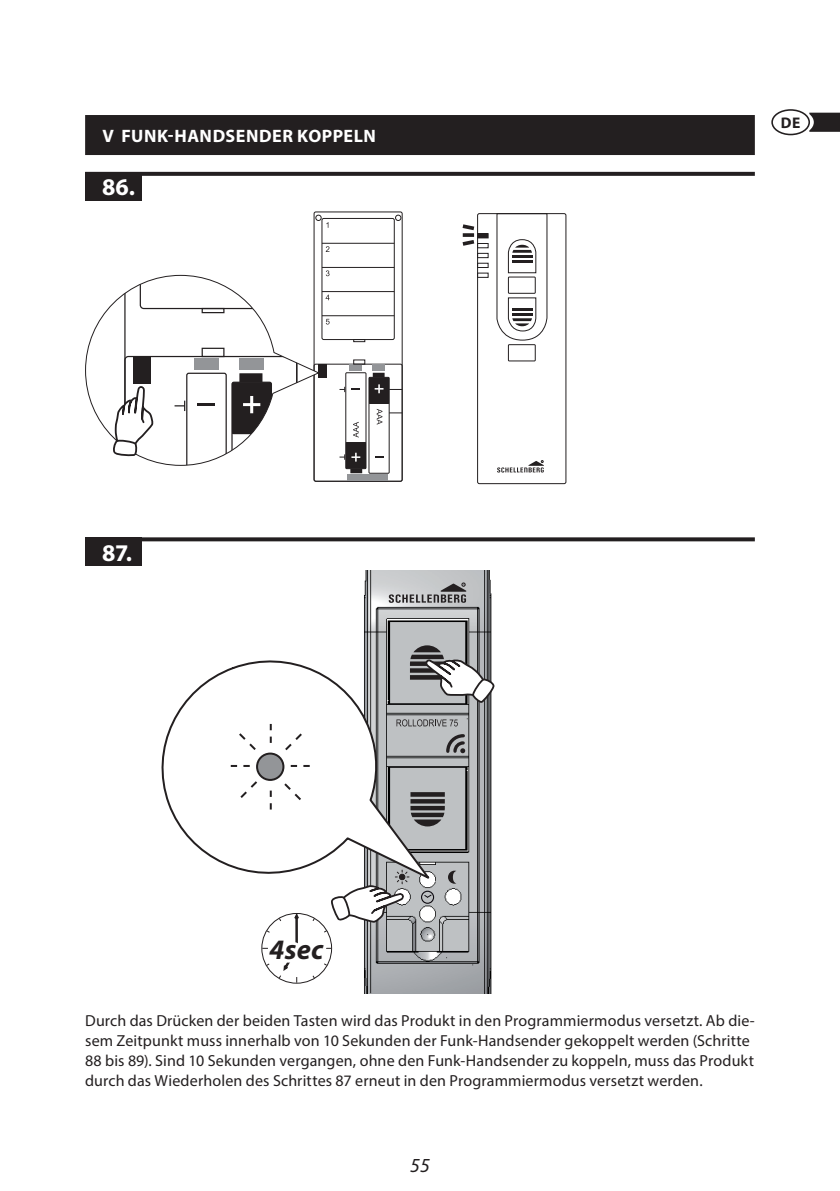
<style>
.page{position:relative;width:840px;height:1191px;background:#fff}
.page>*{position:absolute;margin:0;border:0;box-sizing:border-box;transform-origin:0 0}
.t1{font:italic 700 28.2px "Myriad Pro";color:#231f20}
.t2{font:700 24px "Myriad Pro";color:#fff}
.t3{font:italic 20px "Myriad Pro";color:#231f20}
.t4{font:700 18px "Myriad Pro";letter-spacing:.03em;color:#fff}
.t5{font:16px/20px "Myriad Pro";letter-spacing:.01em;color:#231f20}
.t6{font:700 15.4px "Myriad Pro";color:#231f20}
.s1{color:#fff}
</style>
<div class="page">
<svg style="left:808px;top:113px;width:31px;height:19px"></svg>
<div style="left:770px;top:109px;width:39px;height:26px;border:2px solid #231f20;border-radius:50%"></div>
<div style="left:85px;top:115px;width:669px;height:40px;background:#231f20"></div>
<svg style="left:142px;top:172px;width:612px;height:4px;background:#2b2728"></svg>
<div style="left:85px;top:172px;width:57px;height:28px;background:#231f20"></div>
<svg style="left:142px;top:537px;width:612px;height:4px;background:#363334"></svg>
<div style="left:85px;top:537px;width:57px;height:29px;background:#231f20"></div>
<div style="left:313px;top:212px;width:89px;height:269px;border:1px solid #231f20;border-radius:2px"></div>
<div style="left:313px;top:364px;width:89px;height:117px;border:1px solid #231f20;border-radius:2px"></div>
<div style="left:321px;top:218px;width:73px;height:122px;border:1px solid #231f20;border-radius:2px"></div>
<svg style="left:395px;top:215px;width:6px;height:6px"></svg>
<svg style="left:315px;top:215px;width:13px;height:13px"></svg>
<svg style="left:325px;top:246px;width:4px;height:6px"></svg>
<svg style="left:325px;top:270px;width:4px;height:6px"></svg>
<svg style="left:325px;top:295px;width:4px;height:5px"></svg>
<svg style="left:325px;top:319px;width:4px;height:5px"></svg>
<hr style="left:322px;top:243px;width:72px;height:1px;background:#231f20">
<hr style="left:322px;top:267px;width:72px;height:1px;background:#231f20">
<hr style="left:322px;top:291px;width:72px;height:1px;background:#231f20">
<hr style="left:322px;top:315px;width:72px;height:1px;background:#231f20">
<div style="left:318px;top:364px;width:9px;height:14px;background:#231f20"></div>
<div style="left:349px;top:365px;width:13px;height:6px;background:#939598"></div>
<div style="left:372px;top:365px;width:13px;height:6px;background:#939598"></div>
<div style="left:347px;top:475px;width:40px;height:6px;background:#939598"></div>
<svg style="left:353px;top:339px;width:12px;height:3px"></svg>
<div style="left:368px;top:377px;width:21px;height:96px;border:1px solid #231f20"></div>
<hr style="left:372px;top:373px;width:12px;height:4px;background:#231f20">
<div style="left:345px;top:372px;width:21px;height:97px;border:1px solid #231f20"></div>
<div style="left:350px;top:468px;width:12px;height:5px;background:#231f20"></div>
<svg style="left:339px;top:377px;width:63px;height:91px"></svg>
<svg style="left:85px;top:274px;width:235px;height:192px"></svg>
<svg style="left:112px;top:275px;width:186px;height:190px"></svg>
<div style="left:477px;top:213px;width:89px;height:271px;border:1px solid #231f20;border-radius:2px"></div>
<div style="left:477px;top:233px;width:11px;height:5px;border:1px solid #231f20"></div>
<svg style="left:496px;top:213px;width:51px;height:128px"></svg>
<hr style="left:511px;top:313px;width:21px;height:3px;background:#231f20">
<svg style="left:497px;top:460px;width:46px;height:12px"></svg>
<div style="left:477px;top:273px;width:11px;height:5px;border:1px solid #231f20"></div>
<div style="left:477px;top:263px;width:11px;height:5px;border:1px solid #231f20"></div>
<div style="left:477px;top:253px;width:11px;height:5px;border:1px solid #231f20"></div>
<div style="left:477px;top:243px;width:11px;height:5px;border:1px solid #231f20"></div>
<div style="left:508px;top:344px;width:27px;height:17px;border:1px solid #231f20"></div>
<hr style="left:477px;top:234px;width:11px;height:4px;background:#231f20">
<svg style="left:462px;top:222px;width:16px;height:26px"></svg>
<img style="left:364px;top:570px;width:131px;height:423px">
<svg style="left:448px;top:870px;width:8px;height:13px"></svg>
<svg style="left:434px;top:792px;width:10px;height:34px"></svg>
<div style="left:421px;top:890px;width:13px;height:13px;border:1px solid #0f0c12;border-radius:50%"></div>
<svg style="left:423px;top:894px;width:9px;height:4px"></svg>
<svg style="left:388px;top:583px;width:78px;height:20px;background:#9d9d9f"></svg>
<svg style="left:434px;top:719px;width:23px;height:7px"></svg>
<svg style="left:444px;top:732px;width:22px;height:22px"></svg>
<svg style="left:410px;top:645px;width:84px;height:58px"></svg>
<svg style="left:261px;top:886px;width:148px;height:97px"></svg>
<svg style="left:161px;top:648px;width:273px;height:238px"></svg>
<div style="left:257px;top:753px;width:26px;height:27px;background:#939598;border-radius:50%"></div>
<div style="left:256px;top:752px;width:28px;height:29px;border:2px solid #231f20;border-radius:50%"></div>
<svg style="left:231px;top:765px;width:18px;height:2px"></svg>
<svg style="left:290px;top:765px;width:19px;height:2px"></svg>
<svg style="left:283px;top:731px;width:21px;height:21px"></svg>
<svg style="left:238px;top:779px;width:21px;height:21px"></svg>
<svg style="left:237px;top:731px;width:21px;height:21px"></svg>
<svg style="left:282px;top:781px;width:21px;height:21px"></svg>
<svg style="left:269px;top:790px;width:2px;height:19px"></svg>
<svg style="left:269px;top:724px;width:2px;height:19px"></svg>
<p class="t4" style="left:102px;top:127px;width:275px">V FUNK-HANDSENDER KOPPELN</p>
<h2 class="t2" style="left:102px;top:175px;width:34px">86.</h2>
<h2 class="t2" style="left:102px;top:540px;width:31px">87.</h2>
<p class="t6" style="left:780px;top:114px;width:21px">DE</p>
<h1 class="t1" style="left:269px;top:939px;width:56px"><span class="s1">4</span>sec</h1>
<p class="t5" style="left:85px;top:1011px;width:670px">Durch das Drücken der beiden Tasten wird das Produkt in den Programmiermodus versetzt. Ab die&shy;sem Zeitpunkt muss innerhalb von 10 Sekunden der Funk-Handsender gekoppelt werden (Schritte 88 bis 89). Sind 10 Sekunden vergangen, ohne den Funk-Handsender zu koppeln, muss das Produkt durch das Wiederholen des Schrittes 87 erneut in den Programmiermodus versetzt werden.</p>
<p class="t3" style="left:410px;top:1157px;width:21px">55</p>
</div>
